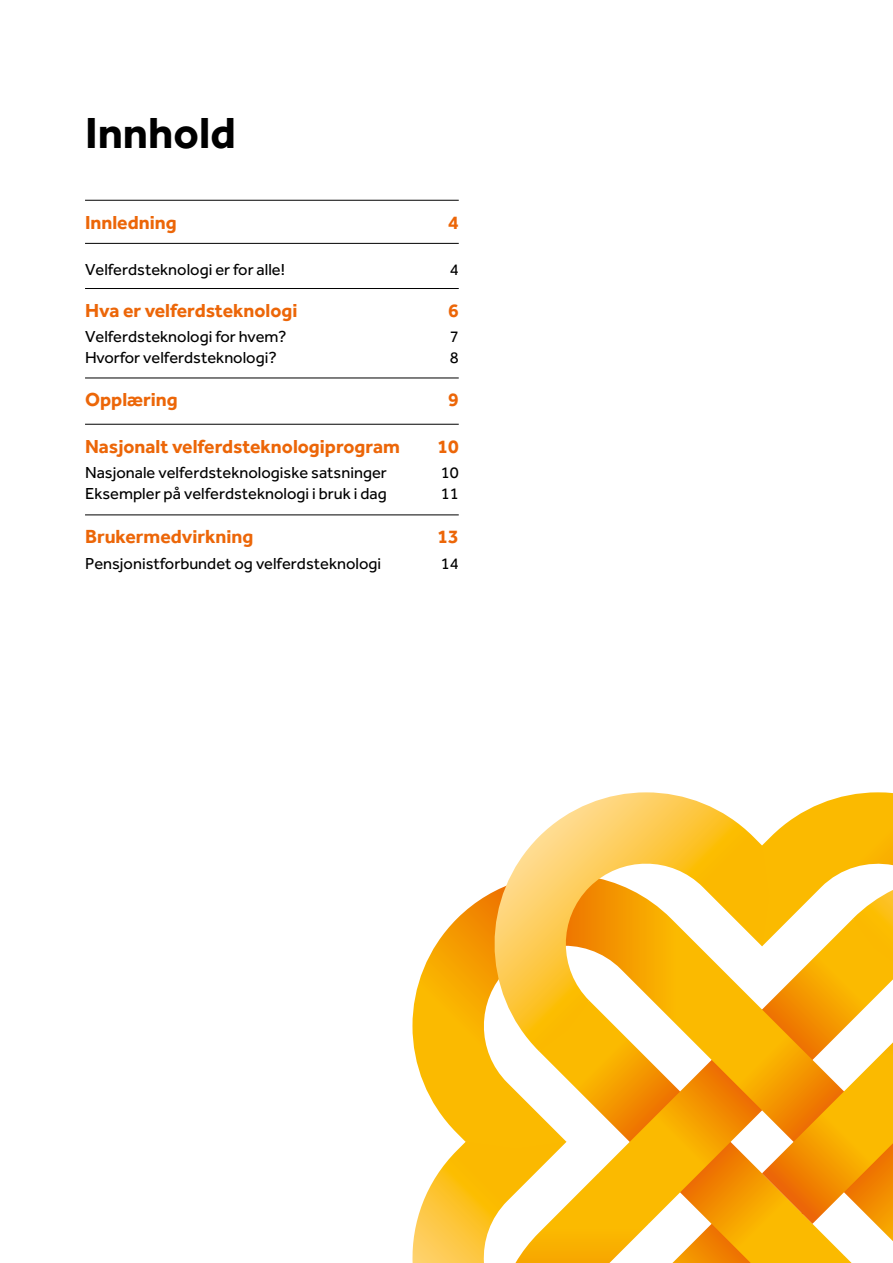
<style>
.page{position:relative;width:893px;height:1263px;background:#fff}
.page>*{position:absolute;margin:0;border:0;box-sizing:border-box;transform-origin:0 0}
.t1{font:700 45px "Effra Std";color:#000}
.t2{font:700 19.5px "Effra Std";color:#ec6608}
.t3{font:700 19.5px "Effra";color:#ec6608}
.t4{font:16.5px "Effra Std";color:#000}
</style>
<div class="page">
<hr style="left:85px;top:200px;width:374px;height:1px;background:#000">
<hr style="left:85px;top:243px;width:374px;height:1px;background:#000">
<hr style="left:85px;top:288px;width:374px;height:1px;background:#000">
<hr style="left:85px;top:378px;width:374px;height:1px;background:#000">
<hr style="left:85px;top:424px;width:374px;height:1px;background:#000">
<hr style="left:85px;top:515px;width:374px;height:1px;background:#000">
<svg style="left:412px;top:792px;width:481px;height:471px"></svg>
<h1 class="t1" style="left:85px;top:106px;width:152px">Innhold</h1>
<p class="t2" style="left:85px;top:210px;width:93px">Innledning</p>
<p class="t2" style="left:448px;top:210px;width:12px">4</p>
<p class="t4" style="left:85px;top:260px;width:201px">Velferdsteknologi er for alle!</p>
<p class="t4" style="left:450px;top:260px;width:10px">4</p>
<p class="t2" style="left:85px;top:298px;width:214px">Hva er velferdsteknologi</p>
<p class="t2" style="left:448px;top:298px;width:12px">6</p>
<p class="t4" style="left:85px;top:327px;width:203px">Velferdsteknologi for hvem?</p>
<p class="t4" style="left:450px;top:327px;width:10px">7</p>
<p class="t4" style="left:85px;top:348px;width:193px">Hvorfor velferdsteknologi?</p>
<p class="t4" style="left:450px;top:348px;width:10px">8</p>
<p class="t2" style="left:85px;top:388px;width:94px">Opplæring</p>
<p class="t2" style="left:448px;top:388px;width:12px">9</p>
<p class="t2" style="left:85px;top:434px;width:316px">Nasjonalt velferdsteknologiprogram</p>
<p class="t2" style="left:437px;top:434px;width:23px">10</p>
<p class="t4" style="left:85px;top:463px;width:303px">Nasjonale velferdsteknologiske satsninger</p>
<p class="t4" style="left:441px;top:463px;width:19px">10</p>
<p class="t4" style="left:85px;top:484px;width:303px">Eksempler på velferdsteknologi i bruk i dag</p>
<p class="t4" style="left:441px;top:484px;width:19px">11</p>
<p class="t3" style="left:85px;top:525px;width:170px">Brukermedvirkning</p>
<p class="t2" style="left:437px;top:525px;width:23px">13</p>
<p class="t4" style="left:85px;top:553px;width:298px">Pensjonistforbundet og velferdsteknologi</p>
<p class="t4" style="left:441px;top:553px;width:19px">14</p>
</div>
